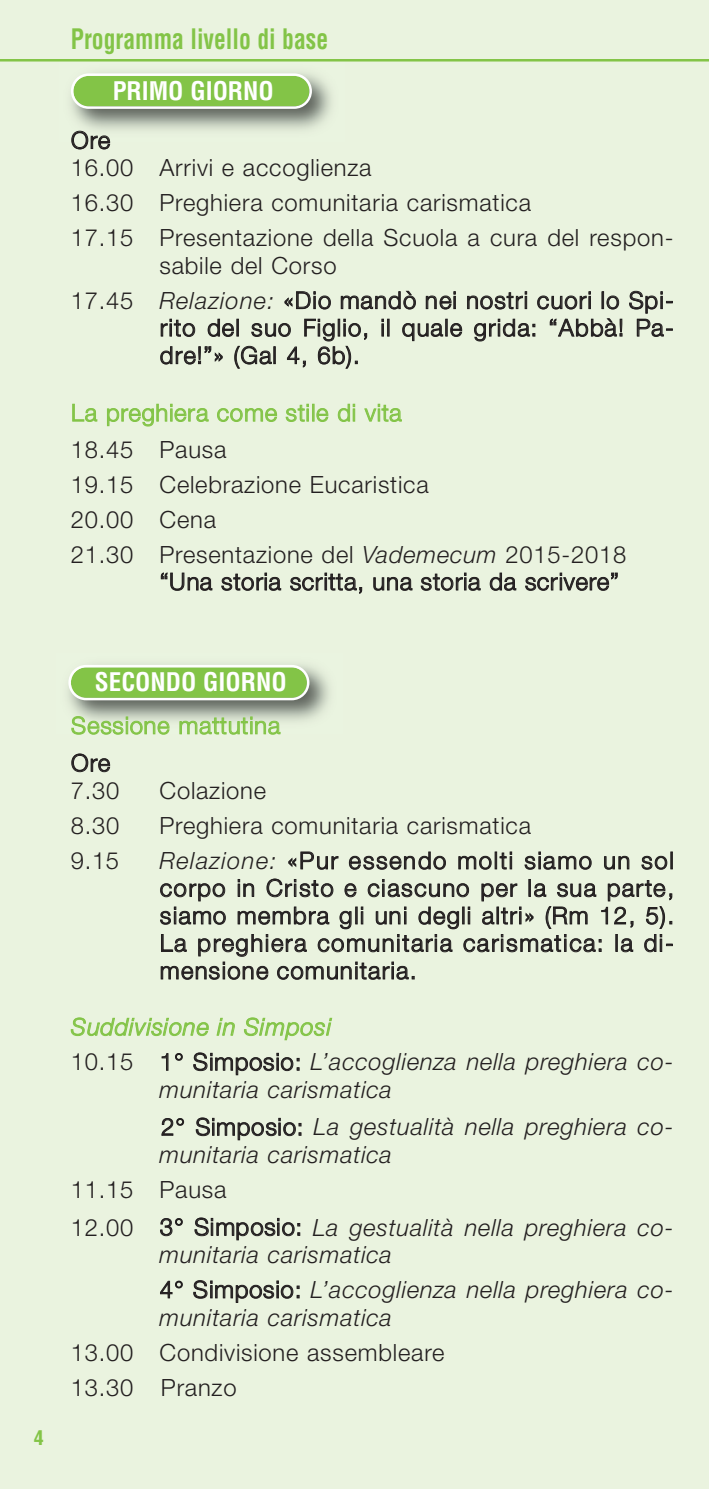
<style>
.page{position:relative;width:709px;height:1489px;background:#fff}
.page>*{position:absolute;margin:0;border:0;box-sizing:border-box;transform-origin:0 0}
.t1{font:700 condensed 27.5px "Helvetica";color:#83c447;scale:.86 1}
.t2{font:700 condensed 25px "Helvetica";color:#fff}
.t3{font:300 23.75px/35px "Helvetica Neue";letter-spacing:.035em;color:#231f20}
.t4{font:italic 300 23.75px/37.5px "Helvetica Neue";letter-spacing:.035em;color:#231f20}
.t5{font:300 23.75px "Helvetica Neue";letter-spacing:.035em;color:#83c447}
.t6{font:700 condensed 20px "Helvetica";color:#83c447}
.s1{font-style:italic}
.s2{color:#83c447}
.s3{font-style:normal}
</style>
<div class="page">
<div style="left:0;top:0;width:709px;height:1488px;background:#eaf3df"></div>
<svg style="left:71px;top:73px;width:241px;height:36px;background:#98cc67"></svg>
<svg style="left:68px;top:665px;width:241px;height:35px;background:#96cc65"></svg>
<hr style="left:0;top:59px;width:709px;height:2px;background:#83c447">
<p class="t1" style="left:71px;top:23px;width:301px">Programma livello di base</p>
<p class="t2" style="left:113px;top:76px;width:163px">PRIMO GIORNO</p>
<p class="t3" style="left:71px;top:126px;width:302px;line-height:27.8px">Ore<br>16.00 Arrivi e accoglienza</p>
<p class="t3" style="left:71px;top:185px;width:604px">16.30 Preghiera comunitaria carismatica<br>17.15 Presentazione della Scuola a cura del respon-</p>
<p class="t3" style="left:71px;top:247px;width:604px;text-indent:89px">sabile del Corso<br>17.45 <span class="s1">Relazione:</span> «Dio mandò nei nostri cuori lo Spi-</p>
<p class="t3" style="left:160px;top:313px;width:515px;line-height:27.5px">rito del suo Figlio, il quale grida: “Abbà! Pa&shy;dre!”» (Gal 4, 6b).</p>
<p class="t5" style="left:71px;top:398px;width:332px">La preghiera come stile di vita</p>
<p class="t3" style="left:71px;top:431px;width:557px">18.45 Pausa<br>19.15 Celebrazione Eucaristica<br>20.00 Cena<br>21.30 Presentazione del <span class="s1">Vademecum</span> 2015-2018</p>
<p class="t3" style="left:160px;top:563px;width:460px">“Una storia scritta, una storia da scrivere”</p>
<p class="t6" style="left:34px;top:1426px;width:11px">4</p>
<p class="t2" style="left:95px;top:668px;width:193px">SECONDO GIORNO</p>
<p class="t5" style="left:71px;top:710px;width:211px">Sessione mattutina</p>
<p class="t3" style="left:71px;top:748px;width:50px;line-height:27.8px">Ore<br>7.30</p>
<p class="t3" style="left:159px;top:772px;width:108px">Colazione</p>
<p class="t3" style="left:71px;top:807px;width:50px">8.30</p>
<p class="t3" style="left:159px;top:807px;width:373px">Preghiera comunitaria carismatica</p>
<p class="t3" style="left:71px;top:842px;width:50px">9.15</p>
<p class="t3" style="left:159px;top:846px;width:516px;line-height:27.5px;text-align:justify"><span class="s1">Relazione:</span> «Pur essendo molti siamo un sol corpo in Cristo e ciascuno per la sua parte, siamo membra gli uni degli altri» (Rm 12, 5).<br>La preghiera comunitaria carismatica: la di&shy;mensione comunitaria.</p>
<p class="t4" style="left:71px;top:1008px;width:604px;line-height:35.2px"><span class="s2">Suddivisione in Simposi<br></span><span class="s3">10.15 1° Simposio:</span> L’accoglienza nella preghiera co-</p>
<p class="t4" style="left:159px;top:1070px;width:515px">munitaria carismatica<br><span class="s3">2° Simposio:</span> La gestualità nella preghiera co-</p>
<p class="t4" style="left:159px;top:1135px;width:234px">munitaria carismatica</p>
<p class="t4" style="left:71px;top:1170px;width:604px"><span class="s3">11.15 Pausa<br>12.00 3° Simposio:</span> La gestualità nella preghiera co-</p>
<p class="t4" style="left:159px;top:1236px;width:515px;line-height:35px">munitaria carismatica<br><span class="s3">4° Simposio:</span> L’accoglienza nella preghiera co-</p>
<p class="t4" style="left:159px;top:1297px;width:234px">munitaria carismatica</p>
<p class="t3" style="left:71px;top:1333px;width:375px">13.00 Condivisione assembleare<br>13.30 Pranzo</p>
</div>
